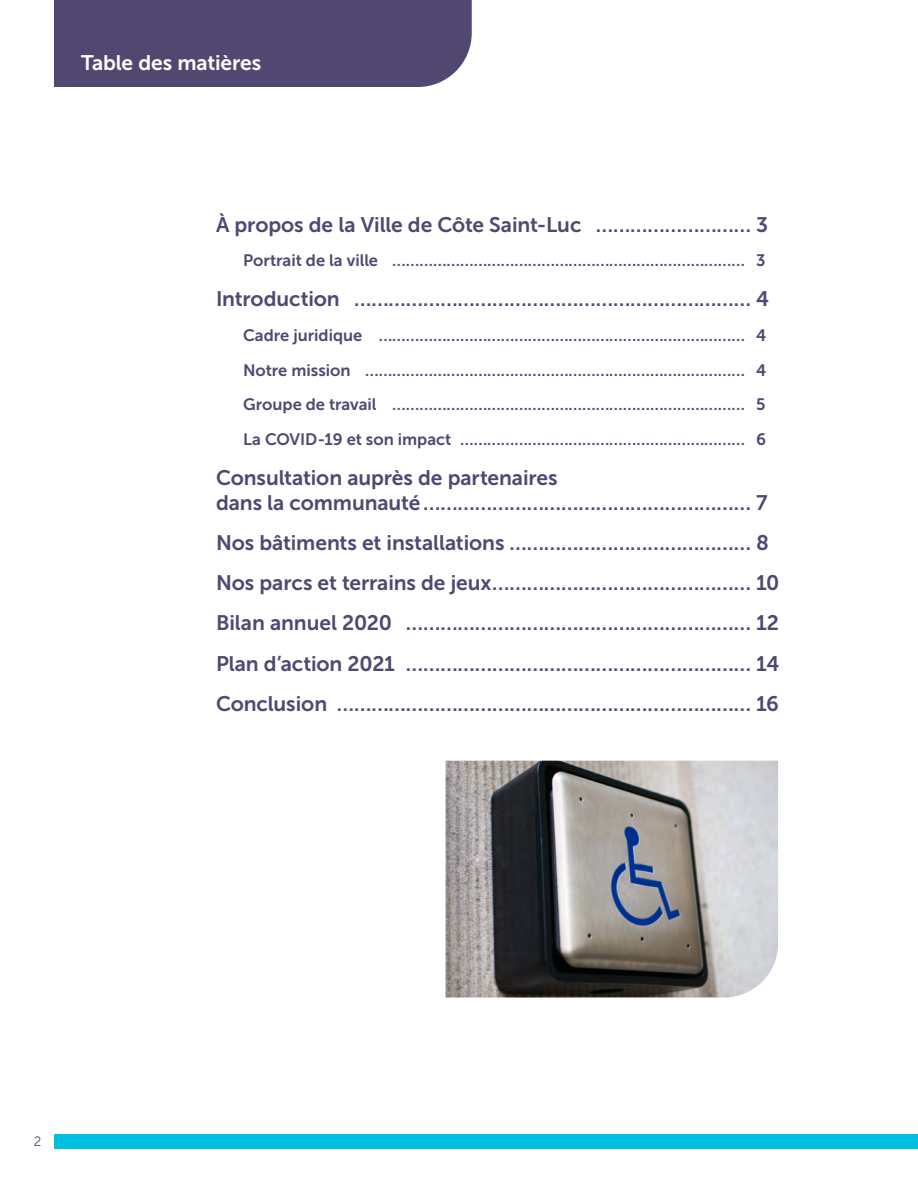
<style>
.page{position:relative;width:918px;height:1188px;background:#fff}
.page>*{position:absolute;margin:0;border:0;box-sizing:border-box;transform-origin:0 0}
.Section_Header{font:21px/25.2px "Museo Sans 700";letter-spacing:-.005em;color:#524771}
.Section_Header-2{font:21px "Museo Sans 700";letter-spacing:-.005em;color:#fff}
.Subhead{font:16.5px "Museo Sans 700";color:#524771}
.t1{font:13.5px "Museo Sans 300";color:#524771}
</style>
<div class="page">
<div style="left:54px;top:1134px;width:864px;height:15px;background:#00c0e1"></div>
<div style="left:54px;top:0;width:418px;height:87px;background:#524771"></div>
<img style="left:446px;top:761px;width:332px;height:237px">
<h2 class="Section_Header-2" style="left:81px;top:51px;width:182px">Table des matières</h2>
<h2 class="Section_Header" style="left:216px;top:212px;width:554px">À propos de la Ville de Côte Saint-Luc ……………………… 3</h2>
<p class="Subhead" style="left:243px;top:252px;width:524px">Portrait de la ville …………………………………………………………………… 3</p>
<h2 class="Section_Header" style="left:216px;top:287px;width:555px">Introduction …………………………………………………………… 4</h2>
<p class="Subhead" style="left:243px;top:326px;width:525px">Cadre juridique ……………………………………………………………………… 4</p>
<p class="Subhead" style="left:243px;top:361px;width:525px">Notre mission ………………………………………………………………………… 4</p>
<p class="Subhead" style="left:243px;top:396px;width:524px">Groupe de travail …………………………………………………………………… 5</p>
<p class="Subhead" style="left:243px;top:430px;width:524px">La COVID-19 et son impact ……………………………………………………… 6</p>
<h2 class="Section_Header" style="left:216px;top:465px;width:553px">Consultation auprès de partenaires<br>dans la communauté………………………………………………… 7</h2>
<h2 class="Section_Header" style="left:216px;top:530px;width:554px">Nos bâtiments et installations …………………………………… 8</h2>
<h2 class="Section_Header" style="left:216px;top:571px;width:565px">Nos parcs et terrains de jeux……………………………………… 10</h2>
<h2 class="Section_Header" style="left:216px;top:611px;width:564px">Bilan annuel 2020 …………………………………………………… 12</h2>
<h2 class="Section_Header" style="left:216px;top:651px;width:565px">Plan d’action 2021 …………………………………………………… 14</h2>
<h2 class="Section_Header" style="left:216px;top:691px;width:564px">Conclusion ……………………………………………………………… 16</h2>
<p class="t1" style="left:34px;top:1134px;width:9px">2</p>
</div>
